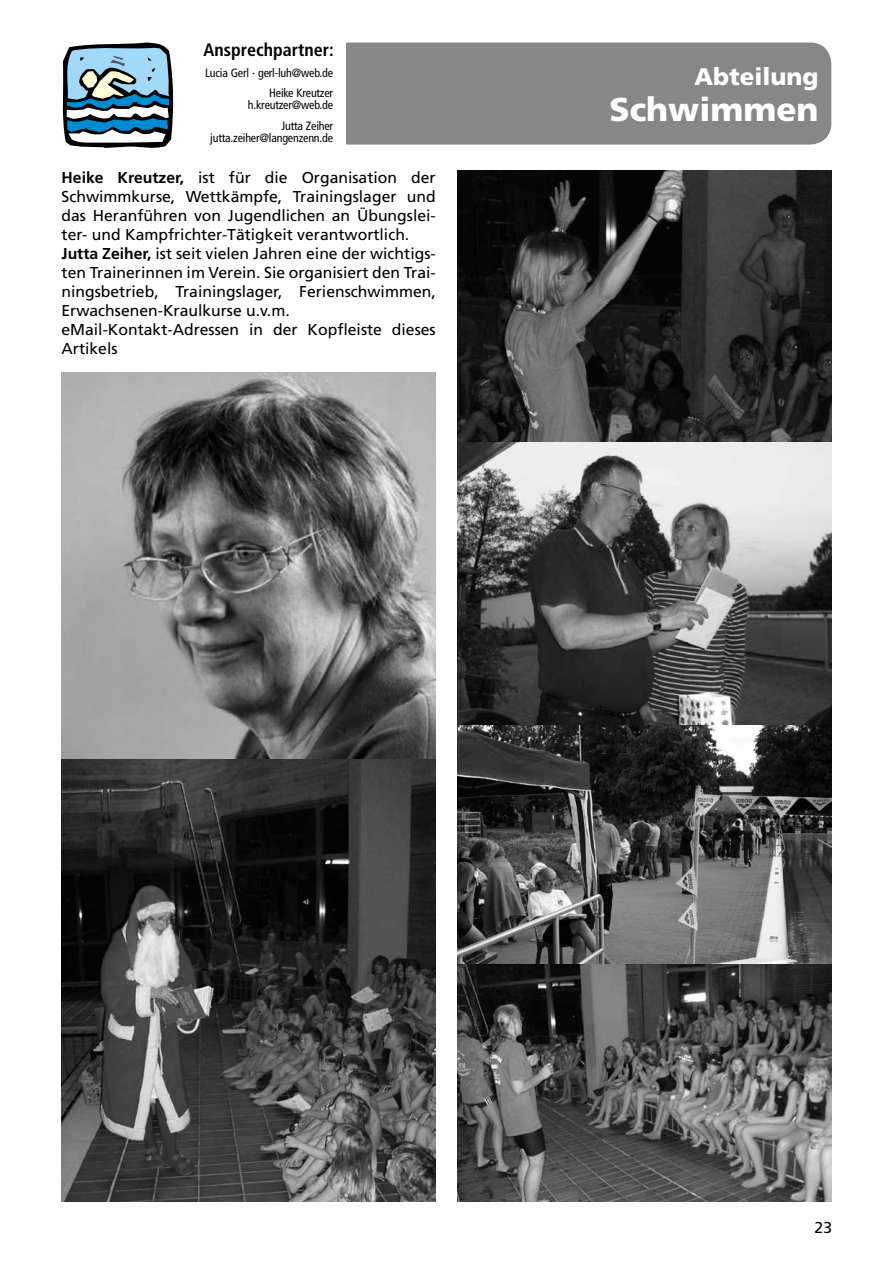
<style>
.page{position:relative;width:893px;height:1263px;background:#fff}
.page>*{position:absolute;margin:0;border:0;box-sizing:border-box;transform-origin:0 0}
.t1{font:900 33px "Frutiger";color:#fff}
.t2{font:900 24px "Frutiger";color:#fff}
.t3{font:700 condensed 18px "Frutiger";color:#000}
.t4{font:15.75px/18.9px "Frutiger";color:#000}
.t5{font:condensed 12px/20.5px "Frutiger";letter-spacing:-.015em;color:#000;text-align:right}
.s1{font-weight:700}
</style>
<div class="page">
<div style="left:328px;top:43px;width:503px;height:102px;background:#878786;border-radius:21px"></div>
<svg style="left:62px;top:43px;width:112px;height:105px"></svg>
<div style="left:186px;top:43px;width:160px;height:102px;background:#fff"></div>
<img style="left:457px;top:170px;width:374px;height:272px">
<img style="left:62px;top:372px;width:374px;height:387px">
<img style="left:457px;top:442px;width:374px;height:283px">
<img style="left:62px;top:759px;width:374px;height:442px">
<img style="left:457px;top:725px;width:374px;height:476px">
<p class="t3" style="left:204px;top:39px;width:132px">Ansprechpartner:</p>
<p class="t5" style="left:205px;top:62px;width:130px">Lucia Gerl · gerl-luh@web.de<br>Heike Kreutzer</p>
<p class="t5" style="left:248px;top:95px;width:87px">h.kreutzer@web.de<br>Jutta Zeiher</p>
<p class="t5" style="left:210px;top:127px;width:124px">jutta.zeiher@langenzenn.de</p>
<p class="t4" style="left:62px;top:168px;width:376px"><span class="s1">Heike Kreutzer,</span> ist für die Organisation der Schwimmkurse, Wettkämpfe, Trainingslager und das Heranführen von Jugendlichen an Übungslei&shy;ter- und Kampfrichter-Tätigkeit verantwortlich.<br><span class="s1">Jutta Zeiher,</span> ist seit vielen Jahren eine der wichtigs&shy;ten Trainerinnen im Verein. Sie organisiert den Trai&shy;ningsbetrieb, Trainingslager, Ferienschwimmen, Erwachsenen-Kraulkurse u.v.m. eMail-Kontakt-Adressen in der Kopfleiste dieses Artikels</p>
<h2 class="t2" style="left:694px;top:62px;width:126px">Abteilung</h2>
<h1 class="t1" style="left:609px;top:90px;width:211px">Schwimmen</h1>
<p class="t4" style="left:814px;top:1218px;width:19px">23</p>
</div>
